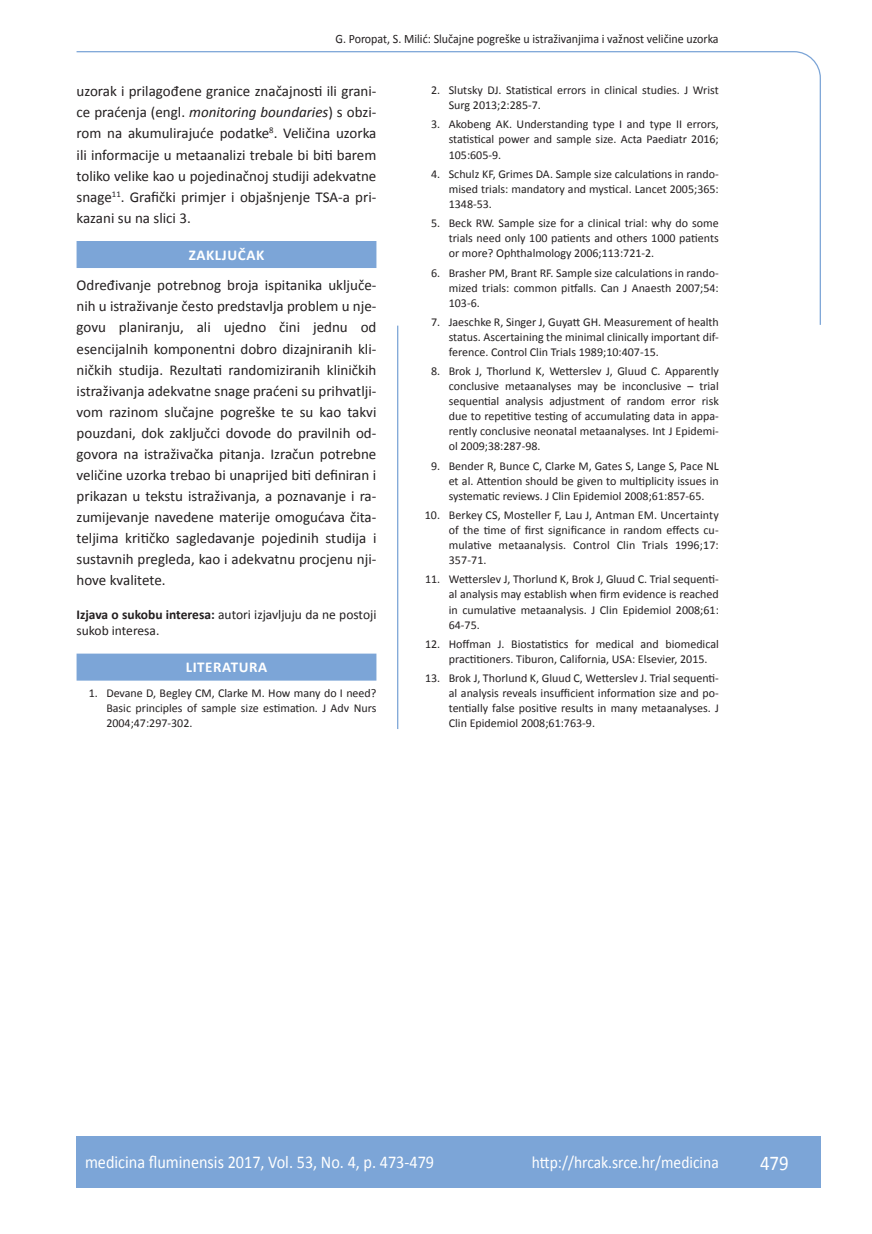
<style>
.page{position:relative;width:872px;height:1234px;background:#fff}
.page>*{position:absolute;margin:0;border:0;box-sizing:border-box;transform-origin:0 0}
.t1{font:21px "Calibri";color:#fff;scale:.9 1}
.t2{font:18px "Calibri";color:#fff;scale:.9 1}
.t3{font:17.25px "Calibri";color:#fff;scale:.9 1}
.t4{font:15px/21px "Calibri";color:#231f20;text-align:justify}
.t5{font:700 15px "Calibri";letter-spacing:.04em;color:#fff}
.t6{font:13.5px/16.5px "Calibri";color:#231f20}
.t7{font:12.75px "Calibri";color:#231f20;scale:.94 1}
.t8{font:12px/15px "Calibri";color:#231f20;text-align:justify}
.s1{font-style:italic}
.s2{font-weight:700}
</style>
<div class="page">
<svg style="left:76px;top:51px;width:745px;height:275px"></svg>
<hr style="left:397px;top:325px;width:1px;height:404px;background:#7ca5d7">
<div style="left:77px;top:1135px;width:744px;height:51px;background:#7ca5d7"></div>
<div style="left:77px;top:241px;width:299px;height:27px;background:#7ca5d7"></div>
<div style="left:77px;top:653px;width:299px;height:27px;background:#7ca5d7"></div>
<p class="t7" style="left:335px;top:30px;width:409px">G. Poropat, S. Milić: Slučajne pogreške u istraživanjima i važnost veličine uzorka</p>
<p class="t4" style="left:77px;top:80px;width:301px">uzorak i prilagođene granice značajnosti ili grani&shy;ce praćenja (engl. <span class="s1">monitoring boundaries</span>) s obzi&shy;rom na akumulirajuće podatke<sup>8</sup>. Veličina uzorka ili informacije u metaanalizi trebale bi biti barem toliko velike kao u pojedinačnoj studiji adekvatne snage<sup>11</sup>. Grafički primjer i objašnjenje TSA-a pri&shy;kazani su na slici 3.</p>
<p class="t5" style="left:189px;top:245px;width:77px">ZAKLJUČAK</p>
<p class="t4" style="left:77px;top:274px;width:301px">Određivanje potrebnog broja ispitanika uključe&shy;nih u istraživanje često predstavlja problem u nje&shy;govu planiranju, ali ujedno čini jednu od esencijalnih komponentni dobro dizajniranih kli&shy;ničkih studija. Rezultati randomiziranih kliničkih istraživanja adekvatne snage praćeni su prihvatlji&shy;vom razinom slučajne pogreške te su kao takvi pouzdani, dok zaključci dovode do pravilnih od&shy;govora na istraživačka pitanja. Izračun potrebne veličine uzorka trebao bi unaprijed biti definiran i prikazan u tekstu istraživanja, a poznavanje i ra&shy;zumijevanje navedene materije omogućava čita&shy;teljima kritičko sagledavanje pojedinih studija i sustavnih pregleda, kao i adekvatnu procjenu nji&shy;hove kvalitete.</p>
<p class="t6" style="left:77px;top:605px;width:301px"><span class="s2">Izjava o sukobu interesa:</span> autori izjavljuju da ne postoji sukob interesa.</p>
<p class="t5" style="left:186px;top:658px;width:83px">LITERATURA</p>
<p class="t8" style="left:106px;top:684px;width:272px;text-indent:-18px">1. Devane D, Begley CM, Clarke M. How many do I need?<br>Basic principles of sample size estimation. J Adv Nurs 2004;47:297-302.</p>
<p class="t8" style="left:449px;top:82px;width:271px;text-indent:-18px">2. Slutsky DJ. Statistical errors in clinical studies. J Wrist<br>Surg 2013;2:285-7.</p>
<p class="t8" style="left:449px;top:116px;width:272px;text-indent:-18px">3. Akobeng AK. Understanding type I and type II errors, statistical power and sample size. Acta Paediatr 2016; 105:605-9.</p>
<p class="t8" style="left:449px;top:166px;width:271px;text-indent:-18px">4. Schulz KF, Grimes DA. Sample size calculations in rando&shy;mised trials: mandatory and mystical. Lancet 2005;365:<br>1348-53.</p>
<p class="t8" style="left:449px;top:215px;width:271px;text-indent:-18px">5. Beck RW. Sample size for a clinical trial: why do some trials need only 100 patients and others 1000 patients or more? Ophthalmology 2006;113:721-2.</p>
<p class="t8" style="left:449px;top:264px;width:272px;text-indent:-18px">6. Brasher PM, Brant RF. Sample size calculations in rando&shy;mized trials: common pitfalls. Can J Anaesth 2007;54:<br>103-6.</p>
<p class="t8" style="left:449px;top:314px;width:271px;text-indent:-18px">7. Jaeschke R, Singer J, Guyatt GH. Measurement of health status. Ascertaining the minimal clinically important dif&shy;ference. Control Clin Trials 1989;10:407-15.</p>
<p class="t8" style="left:449px;top:363px;width:271px;text-indent:-18px">8. Brok J, Thorlund K, Wetterslev J, Gluud C. Apparently conclusive metaanalyses may be inconclusive – trial sequential analysis adjustment of random error risk due to repetitive testing of accumulating data in appa&shy;rently conclusive neonatal metaanalyses. Int J Epidemi&shy;ol 2009;38:287-98.</p>
<p class="t8" style="left:449px;top:457px;width:272px;text-indent:-18px">9. Bender R, Bunce C, Clarke M, Gates S, Lange S, Pace NL et al. Attention should be given to multiplicity issues in systematic reviews. J Clin Epidemiol 2008;61:857-65.</p>
<p class="t8" style="left:449px;top:507px;width:271px;text-indent:-24px">10. Berkey CS, Mosteller F, Lau J, Antman EM. Uncertainty of the time of first significance in random effects cu&shy;mulative metaanalysis. Control Clin Trials 1996;17:<br>357-71.</p>
<p class="t8" style="left:449px;top:571px;width:272px;text-indent:-24px">11. Wetterslev J, Thorlund K, Brok J, Gluud C. Trial sequenti&shy;al analysis may establish when firm evidence is reached in cumulative metaanalysis. J Clin Epidemiol 2008;61:<br>64-75.</p>
<p class="t8" style="left:449px;top:635px;width:271px;text-indent:-24px">12. Hoffman J. Biostatistics for medical and biomedical practitioners. Tiburon, California, USA: Elsevier, 2015.</p>
<p class="t8" style="left:449px;top:670px;width:271px;text-indent:-24px">13. Brok J, Thorlund K, Gluud C, Wetterslev J. Trial sequenti&shy;al analysis reveals insufficient information size and po&shy;tentially false positive results in many metaanalyses. J Clin Epidemiol 2008;61:763-9.</p>
<h2 class="t2" style="left:85px;top:1150px;width:389px">medicina fluminensis 2017, Vol. 53, No. 4, p. 473-479</h2>
<h3 class="t3" style="left:532px;top:1151px;width:209px">http://hrcak.srce.hr/medicina</h3>
<h1 class="t1" style="left:760px;top:1149px;width:33px">479</h1>
</div>
